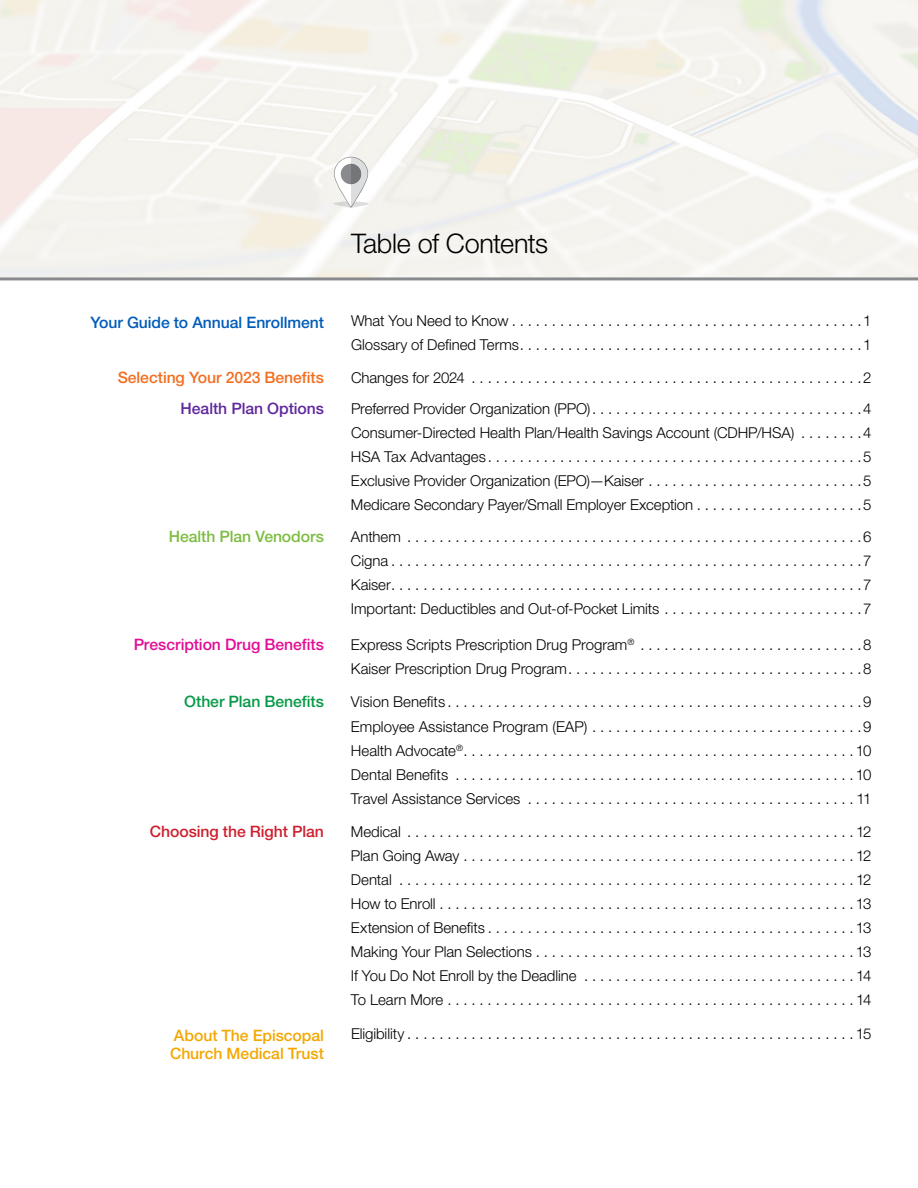
<style>
.page{position:relative;width:918px;height:1188px;background:#fff}
.page>*{position:absolute;margin:0;border:0;box-sizing:border-box;transform-origin:0 0}
.t1{font:300 27px "Helvetica Neue LT Std";letter-spacing:-.015em;color:#000}
.t2{font:500 15.75px/18.8px "Helvetica Neue LT Std";letter-spacing:-.005em;color:#f4a700}
.t3{font:500 15.75px "Helvetica Neue LT Std";letter-spacing:-.005em;color:#005cb9}
.t4{font:500 15.75px "Helvetica Neue LT Std";letter-spacing:-.005em;color:#f36e21}
.t5{font:500 15.75px "Helvetica Neue LT Std";letter-spacing:-.005em;color:#e30c95}
.t6{font:500 15.75px "Helvetica Neue LT Std";letter-spacing:-.005em;color:#ce202f}
.t7{font:500 15.75px "Helvetica Neue LT Std";letter-spacing:-.005em;color:#7ebc42}
.t8{font:500 15.75px "Helvetica Neue LT Std";letter-spacing:-.005em;color:#5f279e}
.t9{font:500 15.75px "Helvetica Neue LT Std";letter-spacing:-.005em;color:#069948}
.t10{font:300 15px/24px "Helvetica Neue LT Std";color:#000;text-align:justify}
</style>
<div class="page">
<svg style="left:0;top:277px;width:918px;height:3px;background:#97999b"></svg>
<svg style="left:333px;top:157px;width:36px;height:51px"></svg>
<h1 class="t1" style="left:351px;top:227px;width:199px">Table of Contents</h1>
<p class="t3" style="left:90px;top:313px;width:235px">Your Guide to Annual Enrollment</p>
<p class="t10" style="left:351px;top:308px;width:522px">What You Need to Know . . . . . . . . . . . . . . . . . . . . . . . . . . . . . . . . . . . . . . . . . . . 1<br>Glossary of Defined Terms . . . . . . . . . . . . . . . . . . . . . . . . . . . . . . . . . . . . . . . . . . 1</p>
<p class="t4" style="left:118px;top:368px;width:208px">Selecting Your 2023 Benefits</p>
<p class="t10" style="left:351px;top:365px;width:522px">Changes for 2024 . . . . . . . . . . . . . . . . . . . . . . . . . . . . . . . . . . . . . . . . . . . . . . . . 2</p>
<p class="t8" style="left:181px;top:399px;width:145px">Health Plan Options</p>
<p class="t10" style="left:351px;top:396px;width:522px">Preferred Provider Organization (PPO) . . . . . . . . . . . . . . . . . . . . . . . . . . . . . . . . . 4<br>Consumer-Directed Health Plan/Health Savings Account (CDHP/HSA) . . . . . . . 4<br>HSA Tax Advantages . . . . . . . . . . . . . . . . . . . . . . . . . . . . . . . . . . . . . . . . . . . . . . 5<br>Exclusive Provider Organization (EPO)—Kaiser . . . . . . . . . . . . . . . . . . . . . . . . . . 5<br>Medicare Secondary Payer/Small Employer Exception . . . . . . . . . . . . . . . . . . . . 5</p>
<p class="t7" style="left:169px;top:527px;width:157px">Health Plan Venodors</p>
<p class="t10" style="left:351px;top:524px;width:522px">Anthem . . . . . . . . . . . . . . . . . . . . . . . . . . . . . . . . . . . . . . . . . . . . . . . . . . . . . . . . 6<br>Cigna . . . . . . . . . . . . . . . . . . . . . . . . . . . . . . . . . . . . . . . . . . . . . . . . . . . . . . . . . . 7<br>Kaiser . . . . . . . . . . . . . . . . . . . . . . . . . . . . . . . . . . . . . . . . . . . . . . . . . . . . . . . . . . 7<br>Important: Deductibles and Out-of-Pocket Limits . . . . . . . . . . . . . . . . . . . . . . . . 7</p>
<p class="t5" style="left:134px;top:635px;width:192px">Prescription Drug Benefits</p>
<p class="t10" style="left:351px;top:632px;width:522px">Express Scripts Prescription Drug Program<sup>®</sup> . . . . . . . . . . . . . . . . . . . . . . . . . . . 8<br>Kaiser Prescription Drug Program . . . . . . . . . . . . . . . . . . . . . . . . . . . . . . . . . . . . 8</p>
<p class="t9" style="left:184px;top:692px;width:141px">Other Plan Benefits</p>
<p class="t10" style="left:351px;top:688px;width:522px;line-height:25.5px">Vision Benefits . . . . . . . . . . . . . . . . . . . . . . . . . . . . . . . . . . . . . . . . . . . . . . . . . . . 9<br>Employee Assistance Program (EAP) . . . . . . . . . . . . . . . . . . . . . . . . . . . . . . . . . 9</p>
<p class="t10" style="left:351px;top:739px;width:522px">Health Advocate<sup>®</sup> . . . . . . . . . . . . . . . . . . . . . . . . . . . . . . . . . . . . . . . . . . . . . . . . 10<br>Dental Benefits . . . . . . . . . . . . . . . . . . . . . . . . . . . . . . . . . . . . . . . . . . . . . . . . . 10<br>Travel Assistance Services . . . . . . . . . . . . . . . . . . . . . . . . . . . . . . . . . . . . . . . . 11</p>
<p class="t6" style="left:150px;top:822px;width:176px">Choosing the Right Plan</p>
<p class="t10" style="left:351px;top:819px;width:522px">Medical . . . . . . . . . . . . . . . . . . . . . . . . . . . . . . . . . . . . . . . . . . . . . . . . . . . . . . . 12<br>Plan Going Away . . . . . . . . . . . . . . . . . . . . . . . . . . . . . . . . . . . . . . . . . . . . . . . . 12<br>Dental . . . . . . . . . . . . . . . . . . . . . . . . . . . . . . . . . . . . . . . . . . . . . . . . . . . . . . . . 12<br>How to Enroll . . . . . . . . . . . . . . . . . . . . . . . . . . . . . . . . . . . . . . . . . . . . . . . . . . . 13<br>Extension of Benefits . . . . . . . . . . . . . . . . . . . . . . . . . . . . . . . . . . . . . . . . . . . . . 13<br>Making Your Plan Selections . . . . . . . . . . . . . . . . . . . . . . . . . . . . . . . . . . . . . . . 13<br>If You Do Not Enroll by the Deadline . . . . . . . . . . . . . . . . . . . . . . . . . . . . . . . . . 14<br>To Learn More . . . . . . . . . . . . . . . . . . . . . . . . . . . . . . . . . . . . . . . . . . . . . . . . . . 14</p>
<p class="t2" style="left:170px;top:1025px;width:155px">About The Episcopal<br>Church Medical Trust</p>
<p class="t10" style="left:351px;top:1021px;width:522px">Eligibility . . . . . . . . . . . . . . . . . . . . . . . . . . . . . . . . . . . . . . . . . . . . . . . . . . . . . . . 15</p>
</div>
